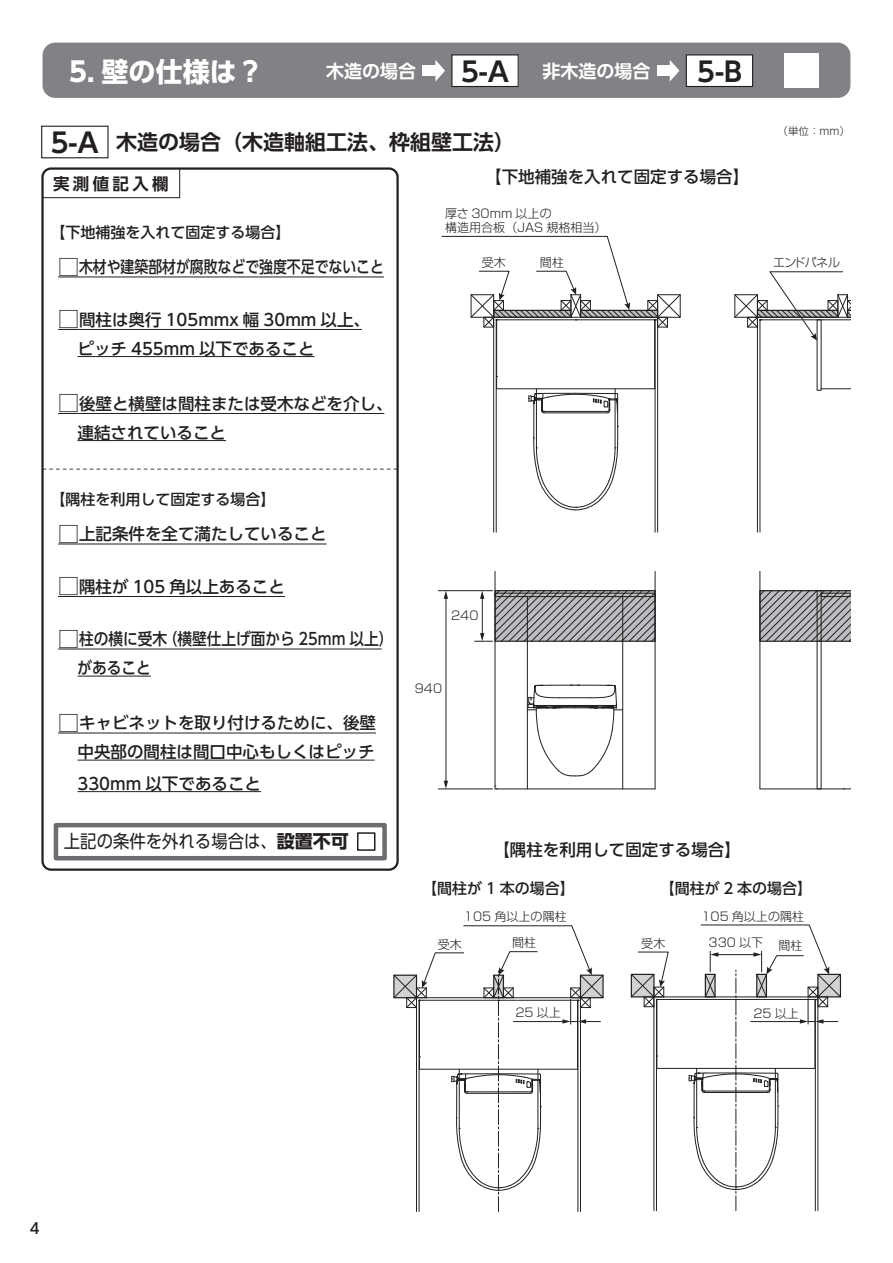
<style>
.page{position:relative;width:893px;height:1263px;background:#fff}
.page>*{position:absolute;margin:0;border:0;box-sizing:border-box;transform-origin:0 0}
.t1{font:700 27px "UD Shin Go Pro";color:#fff}
.t2{font:700 27px "UD Shin Go Pro De";color:#231f20}
.t3{font:700 21px "UD Shin Go Pro De";color:#231f20}
.t4{font:18px "UD Shin Go Pro";color:#231f20;scale:.91 1}
.t5{font:700 18px "UD Shin Go Pro De";color:#fff}
.t6{font:500 16.5px/29.2px "UD Shin Go Pro";color:#231f20}
.t7{font:500 16.5px/29.2px "UD Shin Go Pro";color:#231f20;scale:.89 1}
.t8{font:500 16.5px "UD Shin Go Pro";color:#231f20;scale:.84 1}
.t9{font:700 16.5px "UD Shin Go Pro De";letter-spacing:.2em;color:#231f20}
.t10{font:500 15px "UD Shin Go Pro";color:#231f20}
.t11{font:300 12px/14.4px "Shin Go Pro";letter-spacing:.005em;color:#231f20}
.t12{font:300 10.5px "Shin Go Pro";color:#231f20}
.s1{font-size:27px;color:#231f20}
.s2{font-size:27px}
.s3{font-size:21px}
.s4{font-weight:700}
</style>
<div class="page">
<hr style="left:495px;top:788px;width:160px;height:1px;background:#231f20">
<hr style="left:655px;top:571px;width:1px;height:218px;background:#231f20">
<hr style="left:495px;top:571px;width:1px;height:218px;background:#231f20">
<svg style="left:528px;top:684px;width:94px;height:93px"></svg>
<hr style="left:527px;top:596px;width:1px;height:193px;background:#231f20">
<hr style="left:622px;top:596px;width:1px;height:193px;background:#231f20">
<hr style="left:497px;top:388px;width:158px;height:1px;background:#231f20">
<hr style="left:654px;top:320px;width:1px;height:69px;background:#231f20">
<hr style="left:655px;top:320px;width:1px;height:212px;background:#231f20">
<hr style="left:496px;top:320px;width:1px;height:212px;background:#231f20">
<div style="left:493px;top:317px;width:165px;height:215px;border:1px solid #231f20"></div>
<hr style="left:536px;top:389px;width:1px;height:59px;background:#231f20">
<hr style="left:615px;top:389px;width:1px;height:59px;background:#231f20">
<svg style="left:528px;top:393px;width:91px;height:118px"></svg>
<hr style="left:438px;top:590px;width:54px;height:1px;background:#231f20">
<hr style="left:438px;top:788px;width:54px;height:1px;background:#231f20">
<hr style="left:446px;top:597px;width:1px;height:185px;background:#231f20">
<svg style="left:444px;top:781px;width:4px;height:8px"></svg>
<svg style="left:444px;top:591px;width:4px;height:8px"></svg>
<svg style="left:475px;top:590px;width:181px;height:52px;background:#9a999b"></svg>
<hr style="left:760px;top:788px;width:90px;height:1px;background:#231f20">
<hr style="left:759px;top:571px;width:1px;height:218px;background:#231f20">
<svg style="left:759px;top:590px;width:91px;height:52px;background:#939295"></svg>
<hr style="left:656px;top:999px;width:159px;height:1px;background:#231f20">
<hr style="left:657px;top:1068px;width:158px;height:1px;background:#231f20">
<hr style="left:656px;top:999px;width:1px;height:212px;background:#231f20">
<svg style="left:44px;top:468px;width:352px;height:2px"></svg>
<div style="left:41px;top:167px;width:358px;height:704px;border:2px solid #231f20;border-radius:9px"></div>
<svg style="left:42px;top:168px;width:138px;height:30px"></svg>
<svg style="left:58px;top:277px;width:21px;height:1px"></svg>
<hr style="left:79px;top:277px;width:305px;height:1px;background:#231f20">
<svg style="left:58px;top:329px;width:21px;height:1px"></svg>
<hr style="left:79px;top:329px;width:283px;height:1px;background:#231f20">
<hr style="left:78px;top:356px;width:237px;height:1px;background:#231f20">
<svg style="left:58px;top:413px;width:21px;height:1px"></svg>
<hr style="left:79px;top:413px;width:305px;height:1px;background:#231f20">
<hr style="left:78px;top:440px;width:148px;height:1px;background:#231f20">
<svg style="left:58px;top:544px;width:21px;height:1px"></svg>
<hr style="left:79px;top:544px;width:248px;height:1px;background:#231f20">
<svg style="left:58px;top:596px;width:21px;height:1px"></svg>
<hr style="left:79px;top:596px;width:206px;height:1px;background:#231f20">
<svg style="left:58px;top:649px;width:21px;height:1px"></svg>
<hr style="left:79px;top:649px;width:303px;height:1px;background:#231f20">
<hr style="left:78px;top:676px;width:73px;height:1px;background:#231f20">
<svg style="left:58px;top:733px;width:21px;height:1px"></svg>
<hr style="left:79px;top:733px;width:297px;height:1px;background:#231f20">
<hr style="left:78px;top:760px;width:297px;height:1px;background:#231f20">
<hr style="left:78px;top:791px;width:183px;height:1px;background:#231f20">
<div style="left:54px;top:823px;width:333px;height:37px;border:4px solid #6c6d70"></div>
<div style="left:357px;top:832px;width:18px;height:19px;border:2px solid #231f20"></div>
<svg style="left:441px;top:236px;width:240px;height:92px"></svg>
<svg style="left:734px;top:271px;width:117px;height:261px"></svg>
<div style="left:41px;top:126px;width:68px;height:32px;border:1px solid #231f20"></div>
<svg style="left:630px;top:951px;width:39px;height:57px"></svg>
<svg style="left:393px;top:925px;width:211px;height:286px"></svg>
<svg style="left:689px;top:924px;width:152px;height:287px"></svg>
<div style="left:43px;top:43px;width:807px;height:55px;background:#808285;border-radius:13px"></div>
<div style="left:784px;top:53px;width:34px;height:34px;background:#fff"></div>
<div style="left:686px;top:55px;width:67px;height:31px;background:#fff"></div>
<div style="left:686px;top:54px;width:67px;height:33px;border:1px solid #231f20"></div>
<div style="left:657px;top:65px;width:18px;height:11px;background:#fff"></div>
<svg style="left:670px;top:60px;width:9px;height:21px"></svg>
<div style="left:452px;top:55px;width:66px;height:31px;background:#fff"></div>
<div style="left:451px;top:54px;width:68px;height:33px;border:1px solid #231f20"></div>
<div style="left:422px;top:65px;width:18px;height:11px;background:#fff"></div>
<svg style="left:435px;top:60px;width:10px;height:22px"></svg>
<h1 class="t1" style="left:69px;top:49px;width:196px">5. 壁の仕様は？</h1>
<p class="t5" style="left:326px;top:57px;width:91px">木造の場合</p>
<p class="t5" style="left:461px;top:57px;width:191px"><span class="s1">5-A</span> 非木造の場合</p>
<h1 class="t2" style="left:697px;top:50px;width:46px">5-B</h1>
<p class="t3" style="left:51px;top:125px;width:466px"><span class="s2">5-A</span> 木造の場合（木造軸組工法、枠組壁工法）</p>
<p class="t9" style="left:53px;top:170px;width:117px">実測値記入欄</p>
<p class="t6" style="left:485px;top:162px;width:265px">【下地補強を入れて固定する場合】</p>
<p class="t12" style="left:777px;top:123px;width:74px">（単位：mm）</p>
<p class="t10" style="left:51px;top:220px;width:241px">【下地補強を入れて固定する場合】</p>
<p class="t8" style="left:58px;top:253px;width:389px"><span class="s3">□</span>木材や建築部材が腐敗などで強度不足でないこと</p>
<p class="t6" style="left:78px;top:304px;width:294px;text-indent:-20px"><span class="s3">□</span>間柱は奥行 105mmx 幅 30mm 以上、ピッチ 455mm 以下であること</p>
<p class="t6" style="left:78px;top:388px;width:317px;text-indent:-20px"><span class="s3">□</span>後壁と横壁は間柱または受木などを介し、連結されていること</p>
<p class="t10" style="left:51px;top:487px;width:226px">【隅柱を利用して固定する場合】</p>
<p class="t6" style="left:58px;top:519px;width:270px"><span class="s3">□</span>上記条件を全て満たしていること</p>
<p class="t6" style="left:58px;top:571px;width:228px"><span class="s3">□</span>隅柱が 105 角以上あること</p>
<p class="t7" style="left:78px;top:624px;width:356px;text-indent:-20px"><span class="s3">□</span>柱の横に受木（横壁仕上げ面から 25mm 以上）があること</p>
<p class="t6" style="left:58px;top:708px;width:319px;text-align:right"><span class="s3">□</span>キャビネットを取り付けるために、後壁中央部の間柱は間口中心もしくはピッチ</p>
<p class="t6" style="left:78px;top:769px;width:185px">330mm 以下であること</p>
<p class="t4" style="left:64px;top:827px;width:315px">上記の条件を外れる場合は、<span class="s4">設置不可</span></p>
<p class="t11" style="left:445px;top:204px;width:163px">厚さ 30mm 以上の<br>構造用合板（JAS 規格相当）</p>
<p class="t11" style="left:482px;top:254px;width:26px">受木</p>
<p class="t11" style="left:773px;top:254px;width:69px">エンドパネル</p>
<p class="t11" style="left:540px;top:254px;width:26px">間柱</p>
<p class="t11" style="left:451px;top:607px;width:29px">240</p>
<p class="t11" style="left:415px;top:680px;width:29px">940</p>
<p class="t6" style="left:493px;top:835px;width:249px">【隅柱を利用して固定する場合】</p>
<p class="t10" style="left:422px;top:876px;width:154px">【間柱が 1 本の場合】</p>
<p class="t10" style="left:660px;top:876px;width:154px">【間柱が 2 本の場合】</p>
<p class="t11" style="left:464px;top:908px;width:104px">105 角以上の隅柱</p>
<p class="t11" style="left:701px;top:907px;width:104px">105 角以上の隅柱</p>
<p class="t11" style="left:709px;top:934px;width:56px">330 以下</p>
<p class="t11" style="left:438px;top:935px;width:26px">受木</p>
<p class="t11" style="left:512px;top:934px;width:26px">間柱</p>
<p class="t11" style="left:641px;top:934px;width:26px">受木</p>
<p class="t11" style="left:778px;top:937px;width:26px">間柱</p>
<p class="t11" style="left:515px;top:1004px;width:47px">25 以上</p>
<p class="t11" style="left:753px;top:1005px;width:47px">25 以上</p>
<p class="t10" style="left:30px;top:1216px;width:11px">4</p>
</div>
